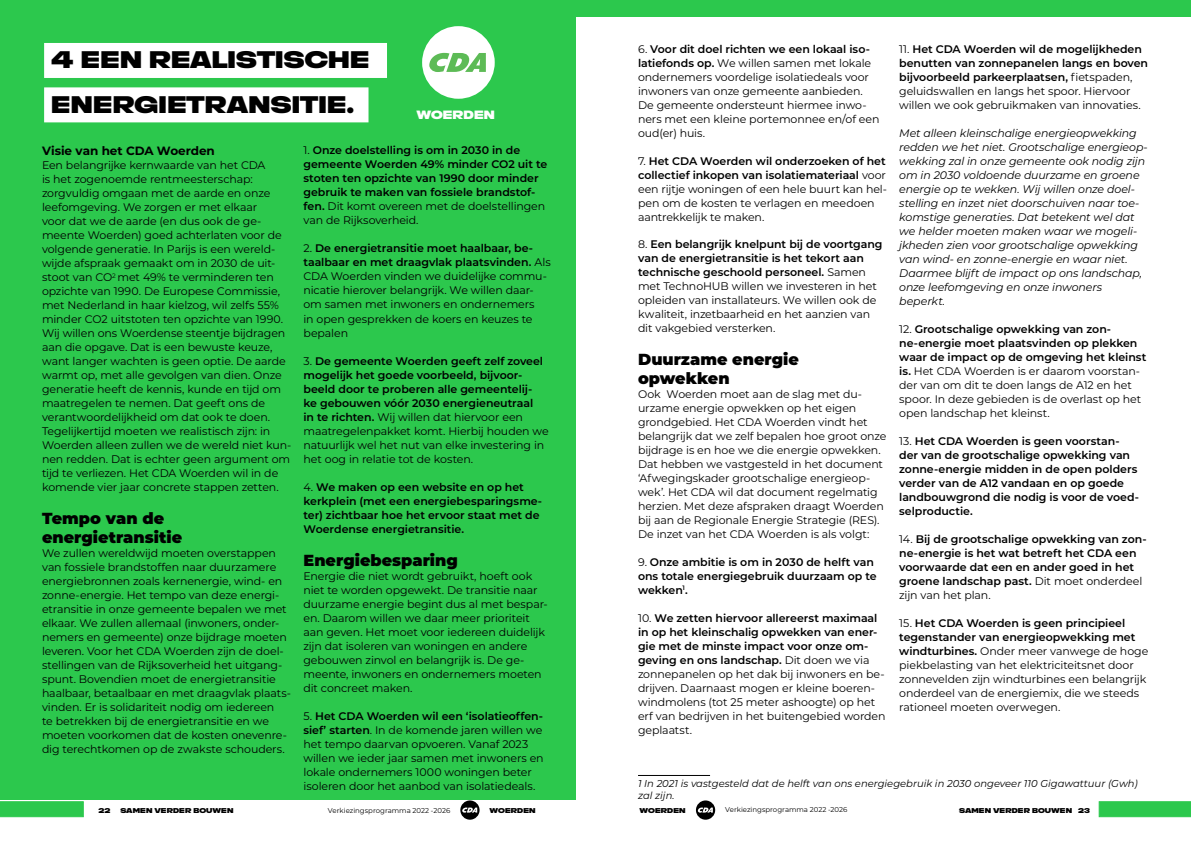
<style>
.page{position:relative;width:1191px;height:842px;background:#fff}
.page>*{position:absolute;margin:0;border:0;box-sizing:border-box;transform-origin:0 0}
.t1{font:24px "Rifton Norm";letter-spacing:.005em;color:#000}
.t2{font:900 16px/19.2px "Montserrat";color:#000}
.t3{font:700 12px "Montserrat";letter-spacing:-.005em;color:#000}
.t4{font:12px "Rifton Norm";letter-spacing:.01em;color:#fff}
.t5{font:11px/14px "Montserrat";letter-spacing:-.01em;color:#000}
.t6{font:600 11px/14px "Montserrat";letter-spacing:-.005em;color:#000}
.t7{font:italic 11px/14px "Montserrat";letter-spacing:-.01em;color:#000}
.t8{font:italic 10px/12px "Montserrat";color:#000}
.t9{font:7px "Montserrat";color:#000}
.t10{font:7px "Rifton Norm";letter-spacing:.015em;color:#000}
.s1{font-weight:400}
.s2{font-weight:600}
</style>
<div class="page">
<svg style="left:460px;top:800px;width:19px;height:20px"></svg>
<svg style="left:462px;top:807px;width:15px;height:6px"></svg>
<svg style="left:0;top:801px;width:84px;height:16px"></svg>
<div style="left:696px;top:800px;width:19px;height:20px;background:#000;border-radius:50%"></div>
<svg style="left:698px;top:807px;width:15px;height:6px"></svg>
<div style="left:1098px;top:801px;width:93px;height:16px;background:#2cc84d;border:1px solid #2cc84d"></div>
<div style="left:0;top:0;width:575px;height:799px;background:#2cc84d"></div>
<div style="left:44px;top:43px;width:343px;height:35px;background:#fff"></div>
<div style="left:44px;top:87px;width:324px;height:35px;background:#fff"></div>
<div style="left:422px;top:26px;width:73px;height:73px;background:#fff;border-radius:50%"></div>
<svg style="left:429px;top:53px;width:57px;height:19px"></svg>
<hr style="left:638px;top:775px;width:72px;height:1px;background:#000">
<div style="left:0;top:0;width:1191px;height:17px;background:#2cc84d"></div>
<h1 class="t1" style="left:51px;top:47px;width:319px">4 EEN REALISTISCHE</h1>
<h1 class="t1" style="left:51px;top:91px;width:304px">ENERGIETRANSITIE.</h1>
<p class="t4" style="left:416px;top:108px;width:80px">WOERDEN</p>
<p class="t3" style="left:42px;top:142px;width:174px">Visie van het CDA Woerden</p>
<p class="t5" style="left:42px;top:158px;width:251px">Een belangrijke kernwaarde van het CDA<br>is het zogenoemde rentmeesterschap: zorgvuldig omgaan met de aarde en onze leefomgeving. We zorgen er met elkaar<br>voor dat we de aarde (en dus ook de ge&shy;meente Woerden) goed achterlaten voor de volgende generatie. In Parijs is een wereld&shy;wijde afspraak gemaakt om in 2030 de uit&shy;stoot van CO<sup>2</sup> met 49% te verminderen ten opzichte van 1990. De Europese Commissie, met Nederland in haar kielzog, wil zelfs 55% minder CO2 uitstoten ten opzichte van 1990.<br>Wij willen ons Woerdense steentje bijdragen aan die opgave. Dat is een bewuste keuze, want langer wachten is geen optie. De aarde warmt op, met alle gevolgen van dien. Onze generatie heeft de kennis, kunde en tijd om maatregelen te nemen. Dat geeft ons de verantwoordelijkheid om dat ook te doen.<br>Tegelijkertijd moeten we realistisch zijn: in Woerden alleen zullen we de wereld niet kun&shy;nen redden. Dat is echter geen argument om tijd te verliezen. Het CDA Woerden wil in de komende vier jaar concrete stappen zetten.</p>
<h2 class="t2" style="left:42px;top:507px;width:142px">Tempo van de energietransitie</h2>
<p class="t5" style="left:42px;top:546px;width:250px">We zullen wereldwijd moeten overstappen van fossiele brandstoffen naar duurzamere energiebronnen zoals kernenergie, wind- en zonne-energie. Het tempo van deze energi&shy;etransitie in onze gemeente bepalen we met elkaar. We zullen allemaal (inwoners, onder&shy;nemers en gemeente) onze bijdrage moeten leveren. Voor het CDA Woerden zijn de doel&shy;stellingen van de Rijksoverheid het uitgang&shy;spunt. Bovendien moet de energietransitie haalbaar, betaalbaar en met draagvlak plaats&shy;vinden. Er is solidariteit nodig om iedereen<br>te betrekken bij de energietransitie en we moeten voorkomen dat de kosten onevenre&shy;dig terechtkomen op de zwakste schouders.</p>
<p class="t6" style="left:303px;top:143px;width:245px"><span class="s1">1.</span> Onze doelstelling is om in 2030 in de gemeente Woerden 49% minder CO2 uit te stoten ten opzichte van 1990 door minder gebruik te maken van fossiele brandstof&shy;fen. <span class="s1">Dit komt overeen met de doelstellingen van de Rijksoverheid.</span></p>
<p class="t5" style="left:303px;top:241px;width:249px">2. <span class="s2">De energietransitie moet haalbaar, be&shy;taalbaar en met draagvlak plaatsvinden.</span> Als CDA Woerden vinden we duidelijke commu&shy;nicatie hierover belangrijk. We willen daar&shy;om samen met inwoners en ondernemers<br>in open gesprekken de koers en keuzes te bepalen</p>
<p class="t6" style="left:303px;top:353px;width:247px"><span class="s1">3.</span> De gemeente Woerden geeft zelf zoveel mogelijk het goede voorbeeld, bijvoor&shy;beeld door te proberen alle gemeentelij-<br>ke gebouwen vóór 2030 energieneutraal<br>in te richten. <span class="s1">Wij willen dat hiervoor een maatregelenpakket komt. Hierbij houden we natuurlijk wel het nut van elke investering in het oog in relatie tot de kosten.</span></p>
<p class="t6" style="left:303px;top:479px;width:240px"><span class="s1">4.</span> We maken op een website en op het kerkplein (met een energiebesparingsme&shy;ter) zichtbaar hoe het ervoor staat met de Woerdense energietransitie.</p>
<h2 class="t2" style="left:303px;top:549px;width:156px">Energiebesparing</h2>
<p class="t5" style="left:303px;top:568px;width:245px">Energie die niet wordt gebruikt, hoeft ook niet te worden opgewekt. De transitie naar duurzame energie begint dus al met bespar&shy;en. Daarom willen we daar meer prioriteit aan geven. Het moet voor iedereen duidelijk zijn dat isoleren van woningen en andere gebouwen zinvol en belangrijk is. De ge&shy;meente, inwoners en ondernemers moeten dit concreet maken.</p>
<p class="t5" style="left:303px;top:708px;width:242px">5. <span class="s2">Het CDA Woerden wil een ‘isolatieoffen&shy;sief’ starten</span>. In de komende jaren willen we het tempo daarvan opvoeren. Vanaf 2023 willen we ieder jaar samen met inwoners en lokale ondernemers 1000 woningen beter isoleren door het aanbod van isolatiedeals.</p>
<p class="t5" style="left:638px;top:42px;width:243px">6. <span class="s2">Voor dit doel richten we een lokaal iso&shy;latiefonds op.</span> We willen samen met lokale ondernemers voordelige isolatiedeals voor inwoners van onze gemeente aanbieden.<br>De gemeente ondersteunt hiermee inwo&shy;ners met een kleine portemonnee en/of een oud(er) huis.</p>
<p class="t5" style="left:638px;top:154px;width:250px">7. <span class="s2">Het CDA Woerden wil onderzoeken of het collectief inkopen van isolatiemateriaal</span> voor een rijtje woningen of een hele buurt kan hel&shy;pen om de kosten te verlagen en meedoen aantrekkelijk te maken.</p>
<p class="t5" style="left:638px;top:237px;width:246px">8. <span class="s2">Een belangrijk knelpunt bij de voortgang van de energietransitie is het tekort aan technische geschoold personeel.</span> Samen met TechnoHUB willen we investeren in het opleiden van installateurs. We willen ook de kwaliteit, inzetbaarheid en het aanzien van dit vakgebied versterken.</p>
<h2 class="t2" style="left:638px;top:348px;width:162px">Duurzame energie opwekken</h2>
<p class="t5" style="left:638px;top:387px;width:250px">Ook Woerden moet aan de slag met du&shy;urzame energie opwekken op het eigen grondgebied. Het CDA Woerden vindt het belangrijk dat we zelf bepalen hoe groot onze bijdrage is en hoe we die energie opwekken.<br>Dat hebben we vastgesteld in het document ‘Afwegingskader grootschalige energieop&shy;wek’. Het CDA wil dat document regelmatig herzien. Met deze afspraken draagt Woerden bij aan de Regionale Energie Strategie (RES).<br>De inzet van het CDA Woerden is als volgt:</p>
<p class="t6" style="left:638px;top:555px;width:240px"><span class="s1">9.</span> Onze ambitie is om in 2030 de helft van ons totale energiegebruik duurzaam op te wekken<sup>1</sup>.</p>
<p class="t5" style="left:638px;top:611px;width:249px">10. <span class="s2">We zetten hiervoor allereerst maximaal in op het kleinschalig opwekken van ener&shy;gie met de minste impact voor onze om&shy;geving en ons landschap.</span> Dit doen we via zonnepanelen op het dak bij inwoners en be&shy;drijven. Daarnaast mogen er kleine boeren&shy;windmolens (tot 25 meter ashoogte) op het erf van bedrijven in het buitengebied worden geplaatst.</p>
<p class="t6" style="left:899px;top:42px;width:250px"><span class="s1">11.</span> Het CDA Woerden wil de mogelijkheden benutten van zonnepanelen langs en boven bijvoorbeeld parkeerplaatsen, <span class="s1">fietspaden, geluidswallen en langs het spoor. Hiervoor willen we ook gebruikmaken van innovaties.</span></p>
<p class="t7" style="left:899px;top:126px;width:250px">Met alleen kleinschalige energieopwekking redden we het niet. Grootschalige energieop&shy;wekking zal in onze gemeente ook nodig zijn om in 2030 voldoende duurzame en groene energie op te wekken. Wij willen onze doel&shy;stelling en inzet niet doorschuiven naar toe&shy;komstige generaties. Dat betekent wel dat we helder moeten maken waar we mogeli&shy;jkheden zien voor grootschalige opwekking van wind- en zonne-energie en waar niet.<br>Daarmee blijft de impact op ons landschap, onze leefomgeving en onze inwoners beperkt.</p>
<p class="t5" style="left:899px;top:322px;width:249px">12. <span class="s2">Grootschalige opwekking van zon&shy;ne-energie moet plaatsvinden op plekken waar de impact op de omgeving het kleinst is.</span> Het CDA Woerden is er daarom voorstan&shy;der van om dit te doen langs de A12 en het spoor. In deze gebieden is de overlast op het open landschap het kleinst.</p>
<p class="t6" style="left:899px;top:434px;width:241px"><span class="s1">13.</span> Het CDA Woerden is geen voorstan&shy;der van de grootschalige opwekking van zonne-energie midden in de open polders verder van de A12 vandaan en op goede landbouwgrond die nodig is voor de voed&shy;selproductie.</p>
<p class="t6" style="left:899px;top:532px;width:249px"><span class="s1">14.</span> Bij de grootschalige opwekking van zon&shy;ne-energie is het wat betreft het CDA een voorwaarde dat een en ander goed in het groene landschap past. <span class="s1">Dit moet onderdeel zijn van het plan.</span></p>
<p class="t5" style="left:899px;top:616px;width:251px">15. <span class="s2">Het CDA Woerden is geen principieel tegenstander van energieopwekking met windturbines.</span> Onder meer vanwege de hoge piekbelasting van het elektriciteitsnet door zonnevelden zijn windturbines een belangrijk onderdeel van de energiemix, die we steeds rationeel moeten overwegen.</p>
<p class="t8" style="left:638px;top:777px;width:501px">1 In 2021 is vastgesteld dat de helft van ons energiegebruik in 2030 ongeveer 110 Gigawattuur (Gwh) zal zijn.</p>
<p class="t10" style="left:98px;top:807px;width:13px">22</p>
<p class="t10" style="left:120px;top:807px;width:115px">SAMEN VERDER BOUWEN</p>
<p class="t9" style="left:328px;top:805px;width:124px">Verkiezingsprogramma 2022 -2026</p>
<p class="t10" style="left:489px;top:806px;width:48px">WOERDEN</p>
<p class="t10" style="left:639px;top:806px;width:48px">WOERDEN</p>
<p class="t9" style="left:725px;top:804px;width:124px">Verkiezingsprogramma 2022 -2026</p>
<p class="t10" style="left:959px;top:806px;width:132px">SAMEN VERDER BOUWEN 23</p>
</div>
